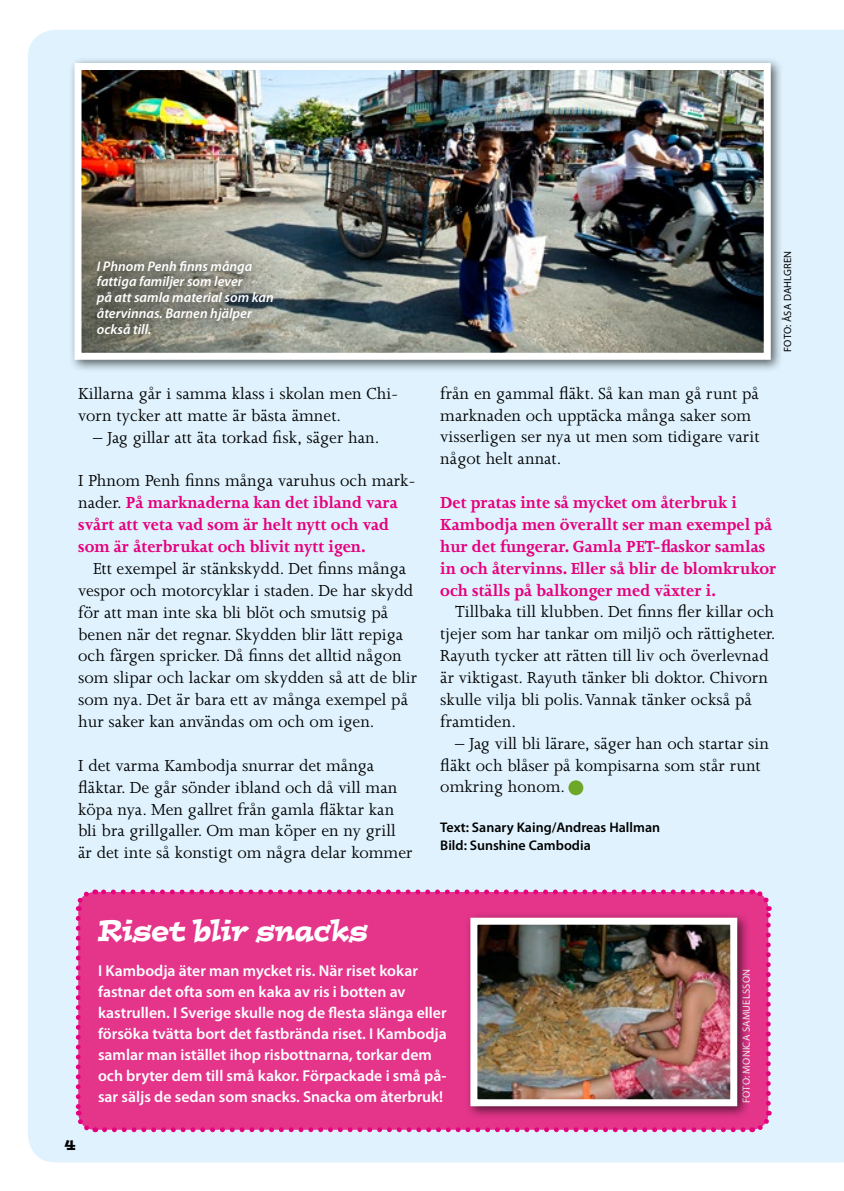
<style>
.page{position:relative;width:844px;height:1191px;background:#fff}
.page>*{position:absolute;margin:0;border:0;box-sizing:border-box;transform-origin:0 0}
.t1{font:italic 29.75px "Postino";letter-spacing:-.01em;color:#fff;scale:.85 1}
.t2{font:18.38px/21.9px "Joanna";color:#000}
.t3{font:700 18.38px/21.9px "Joanna";color:#e6007d}
.t4{font:600 15.75px/21px "Myriad Pro";color:#fff}
.t5{font:14.88px "Postino";color:#000}
.t6{font:italic 600 14px/15.8px "Myriad Pro";color:#fff}
.t7{font:600 14px/17.5px "Myriad Pro";color:#000}
.t8{font:10.5px "Myriad Pro";letter-spacing:.02em;color:#fff}
.t9{font:10.5px "Myriad Pro";letter-spacing:.02em;color:#000}
.s1{font-weight:400;color:#000}
</style>
<div class="page">
<div style="left:28px;top:30px;width:815px;height:1132px;background:#dff2fd"></div>
<svg style="left:843px;top:30px;width:1px;height:1132px"></svg>
<div style="left:68px;top:57px;width:715px;height:316px;background:#000;opacity:.6"></div>
<img style="left:82px;top:71px;width:680px;height:281px">
<div style="left:74px;top:63px;width:696px;height:297px;border:7px solid #fff"></div>
<div style="left:568px;top:780px;width:15px;height:15px;background:#6ca727;border-radius:50%"></div>
<div style="left:78px;top:892px;width:690px;height:237px;background:#e4358b;border-radius:17px"></div>
<svg style="left:74px;top:918px;width:22px;height:217px"></svg>
<svg style="left:104px;top:1110px;width:669px;height:24px"></svg>
<svg style="left:750px;top:886px;width:22px;height:217px"></svg>
<svg style="left:73px;top:887px;width:668px;height:24px"></svg>
<svg style="left:81px;top:245px;width:207px;height:105px;background:#818378"></svg>
<div style="left:464px;top:911px;width:286px;height:208px;background:#000;opacity:.6"></div>
<img style="left:478px;top:925px;width:251px;height:173px">
<div style="left:470px;top:917px;width:267px;height:189px;border:7px solid #fff"></div>
<p class="t6" style="left:97px;top:258px;width:178px">I Phnom Penh finns många fattiga familjer som lever<br>på att samla material som kan återvinnas. Barnen hjälper också till.</p>
<p class="t9" style="left:781px;top:352px;width:103px;rotate:-90deg">FOTO: ÅSA DAHLGREN</p>
<p class="t2" style="left:78px;top:382px;width:321px">Killarna går i samma klass i skolan men Chi&shy;vorn tycker att matte är bästa ämnet.</p>
<p class="t2" style="left:93px;top:426px;width:288px">– Jag gillar att äta torkad fisk, säger han.</p>
<p class="t3" style="left:78px;top:470px;width:338px"><span class="s1">I Phnom Penh finns många varuhus och mark&shy;nader.</span> På marknaderna kan det ibland vara svårt att veta vad som är helt nytt och vad som är återbrukat och blivit nytt igen.</p>
<p class="t2" style="left:78px;top:557px;width:340px;text-indent:15px">Ett exempel är stänkskydd. Det finns många vespor och motorcyklar i staden. De har skydd för att man inte ska bli blöt och smutsig på benen när det regnar. Skydden blir lätt repiga och färgen spricker. Då finns det alltid någon som slipar och lackar om skydden så att de blir som nya. Det är bara ett av många exempel på hur saker kan användas om och om igen.</p>
<p class="t2" style="left:78px;top:754px;width:336px">I det varma Kambodja snurrar det många fläktar. De går sönder ibland och då vill man köpa nya. Men gallret från gamla fläktar kan bli bra grillgaller. Om man köper en ny grill är det inte så konstigt om några delar kommer</p>
<p class="t2" style="left:440px;top:382px;width:321px">från en gammal fläkt. Så kan man gå runt på marknaden och upptäcka många saker som visserligen ser nya ut men som tidigare varit något helt annat.</p>
<p class="t3" style="left:440px;top:492px;width:337px">Det pratas inte så mycket om återbruk i Kambodja men överallt ser man exempel på hur det fungerar. Gamla PET-flaskor samlas in och återvinns. Eller så blir de blomkrukor och ställs på balkonger med växter i.</p>
<p class="t2" style="left:440px;top:601px;width:336px;text-indent:15px">Tillbaka till klubben. Det finns fler killar och tjejer som har tankar om miljö och rättigheter.<br>Rayuth tycker att rätten till liv och överlevnad är viktigast. Rayuth tänker bli doktor. Chivorn skulle vilja bli polis. Vannak tänker också på framtiden.</p>
<p class="t2" style="left:440px;top:732px;width:330px;text-indent:15px">– Jag vill bli lärare, säger han och startar sin fläkt och blåser på kompisarna som står runt omkring honom.</p>
<p class="t7" style="left:440px;top:819px;width:221px">Text: Sanary Kaing/Andreas Hallman<br>Bild: Sunshine Cambodia</p>
<p class="t5" style="left:64px;top:1134px;width:13px">4</p>
<h1 class="t1" style="left:98px;top:910px;width:319px">Riset blir snacks</h1>
<p class="t4" style="left:98px;top:960px;width:350px">I Kambodja äter man mycket ris. När riset kokar fastnar det ofta som en kaka av ris i botten av kastrullen. I Sverige skulle nog de flesta slänga eller försöka tvätta bort det fastbrända riset. I Kambodja samlar man istället ihop risbottnarna, torkar dem och bryter dem till små kakor. Förpackade i små på&shy;sar säljs de sedan som snacks. Snacka om återbruk!</p>
<p class="t8" style="left:740px;top:1103px;width:135px;rotate:-90deg">FOTO: MONICA SAMUELSSON</p>
</div>
